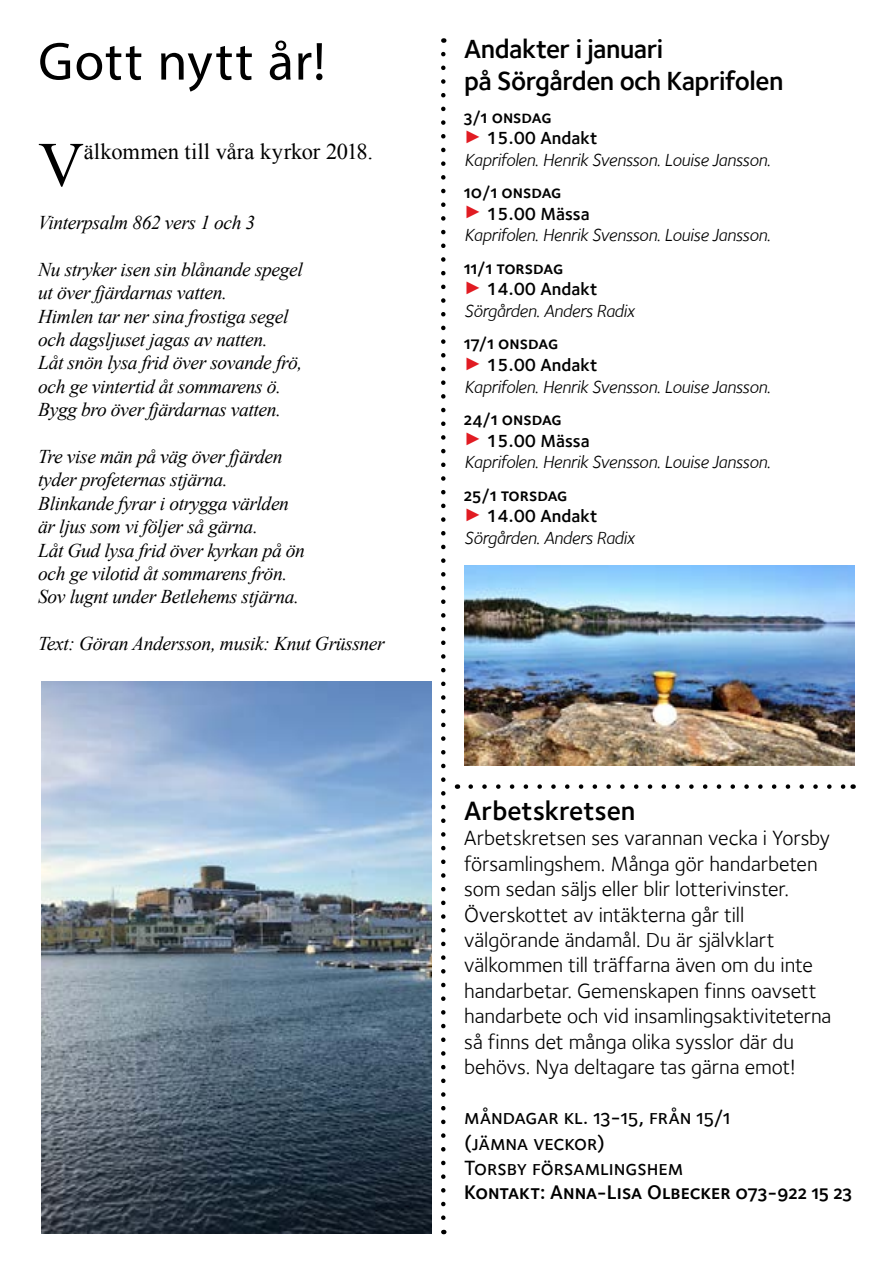
<style>
.page{position:relative;width:893px;height:1263px;background:#fff}
.page>*{position:absolute;margin:0;border:0;box-sizing:border-box;transform-origin:0 0}
.t1{font:63.3px "Times New Roman";color:#000}
.t2{font:54px "Myriad Pro";letter-spacing:.025em;color:#000}
.t3{font:27.3px "Foundry Sterling Demi OSF";color:#000}
.t4{font:27px/32.4px "Foundry Sterling Demi OSF";letter-spacing:-.02em;color:#000}
.t5{font:22.5px "Times New Roman";color:#000}
.t6{font:21.15px/25.5px "Foundry Sterling Book OSF";letter-spacing:-.005em;color:#000}
.t7{font:21.15px/25.5px "Foundry Sterling Medium Expert";color:#000}
.t8{font:20.25px "Foundry Sterling Demi Expert";color:#000}
.t9{font:italic 19.5px/23.4px "Times New Roman";letter-spacing:-.02em;color:#000}
.t10{font:italic 18px/21.6px "Foundry Sterling";letter-spacing:-.02em;color:#000}
.t11{font:18px "Foundry Sterling Demi Expert";color:#000}
.s1{font-family:"Bookman Old Style";font-style:normal;color:#e11b22}
.s2{font-weight:600;font-style:normal}
.s3{font-size:19.95px}
</style>
<div class="page">
<svg style="left:441px;top:54px;width:5px;height:1180px"></svg>
<img style="left:41px;top:681px;width:391px;height:552px">
<svg style="left:471px;top:784px;width:375px;height:5px"></svg>
<img style="left:464px;top:566px;width:391px;height:199px">
<h2 class="t2" style="left:38px;top:28px;width:289px">Gott nytt år!</h2>
<h1 class="t1" style="left:38px;top:122px;width:47px">V</h1>
<p class="t5" style="left:84px;top:136px;width:291px">älkommen till våra kyrkor 2018.</p>
<p class="t9" style="left:38px;top:210px;width:219px">Vinterpsalm 862 vers 1 och 3</p>
<p class="t9" style="left:38px;top:257px;width:266px">Nu stryker isen sin blånande spegel ut över fjärdarnas vatten.<br>Himlen tar ner sina frostiga segel och dagsljuset jagas av natten.<br>Låt snön lysa frid över sovande frö, och ge vintertid åt sommarens ö.<br>Bygg bro över fjärdarnas vatten.</p>
<p class="t9" style="left:38px;top:444px;width:268px">Tre vise män på väg över fjärden tyder profeternas stjärna.<br>Blinkande fyrar i otrygga världen är ljus som vi följer så gärna.<br>Låt Gud lysa frid över kyrkan på ön och ge vilotid åt sommarens frön.<br>Sov lugnt under Betlehems stjärna.</p>
<p class="t9" style="left:38px;top:631px;width:348px">Text: Göran Andersson, musik: Knut Grüssner</p>
<h3 class="t4" style="left:464px;top:32px;width:321px">Andakter i januari<br>på Sörgården och Kaprifolen</h3>
<p class="t11" style="left:464px;top:106px;width:89px">3/1 onsdag</p>
<p class="t10" style="left:464px;top:127px;width:308px"><span class="s1">►</span> <span class="s2">15.00 Andakt<br></span>Kaprifolen. Henrik Svensson. Louise Jansson.</p>
<p class="t11" style="left:464px;top:181px;width:99px">10/1 onsdag</p>
<p class="t10" style="left:464px;top:203px;width:308px"><span class="s1">►</span> <span class="s2">15.00 Mässa<br></span>Kaprifolen. Henrik Svensson. Louise Jansson.</p>
<p class="t11" style="left:464px;top:257px;width:100px">11/1 torsdag</p>
<p class="t10" style="left:464px;top:278px;width:172px"><span class="s1">►</span> <span class="s2">14.00 Andakt<br></span>Sörgården. Anders Radix</p>
<p class="t11" style="left:464px;top:332px;width:95px">17/1 onsdag</p>
<p class="t10" style="left:464px;top:354px;width:308px"><span class="s1">►</span> <span class="s2">15.00 Andakt<br></span>Kaprifolen. Henrik Svensson. Louise Jansson.</p>
<p class="t11" style="left:464px;top:408px;width:99px">24/1 onsdag</p>
<p class="t10" style="left:464px;top:430px;width:308px"><span class="s1">►</span> <span class="s2">15.00 Mässa<br></span>Kaprifolen. Henrik Svensson. Louise Jansson.</p>
<p class="t11" style="left:464px;top:484px;width:105px">25/1 torsdag</p>
<p class="t10" style="left:464px;top:505px;width:172px"><span class="s1">►</span> <span class="s2">14.00 Andakt<br></span>Sörgården. Anders Radix</p>
<h3 class="t3" style="left:464px;top:794px;width:173px">Arbetskretsen</h3>
<p class="t6" style="left:464px;top:825px;width:369px">Arbetskretsen ses varannan vecka i Yorsby församlingshem. Många gör handarbeten som sedan säljs eller blir lotterivinster.<br>Överskottet av intäkterna går till välgörande ändamål. Du är självklart välkommen till träffarna även om du inte handarbetar. Gemenskapen finns oavsett handarbete och vid insamlingsaktiviteterna så finns det många olika sysslor där du behövs. Nya deltagare tas gärna emot!</p>
<p class="t7" style="left:464px;top:1104px;width:267px">måndagar kl. 13-15, från 15/1 (jämna veckor)<br>Torsby församlingshem</p>
<p class="t8" style="left:464px;top:1180px;width:389px">Kontakt: Anna-Lisa Olbecker <span class="s3">073-922 15 23</span></p>
</div>
